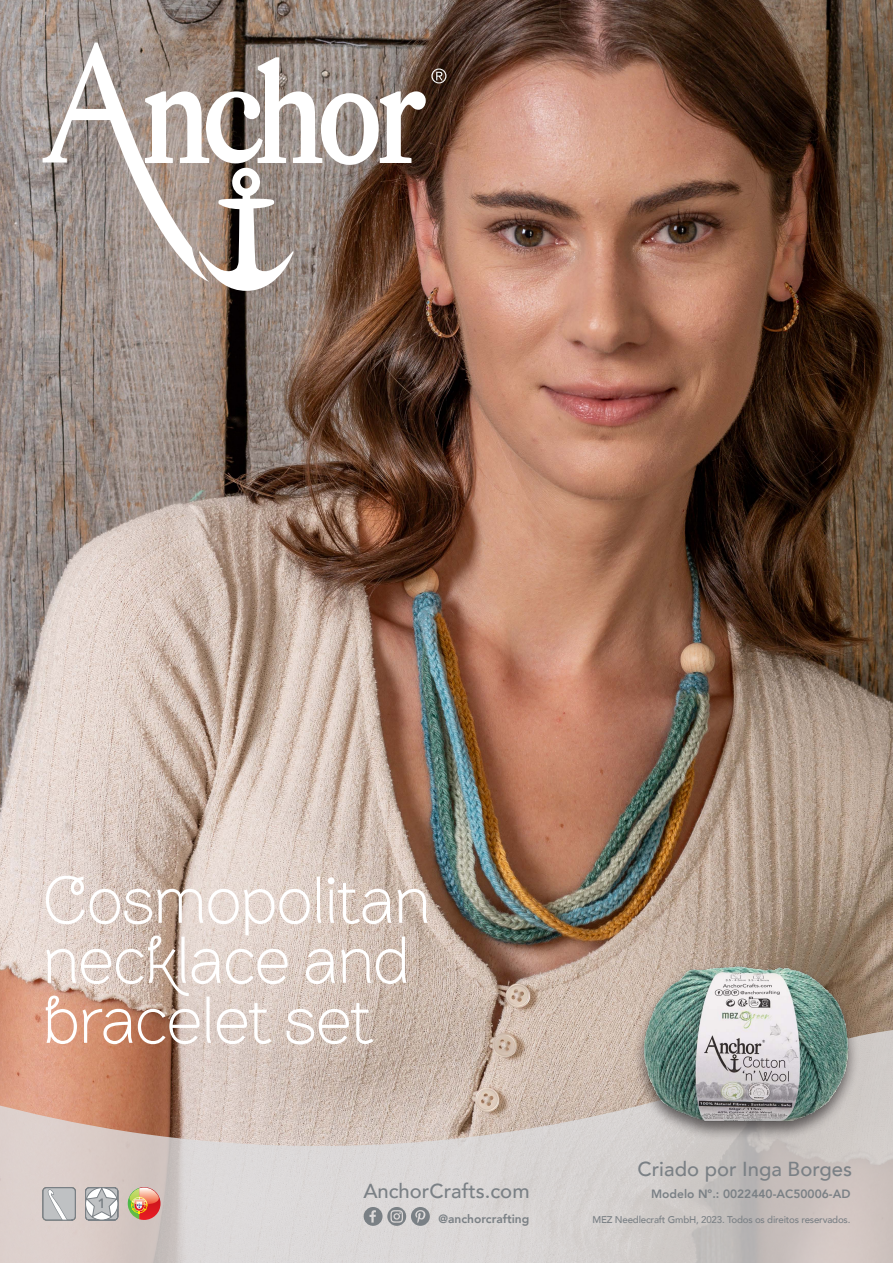
<style>
.page{position:relative;width:893px;height:1263px;background:#fff}
.page>*{position:absolute;margin:0;border:0;box-sizing:border-box;transform-origin:0 0}
.Head_Title{font:300 67.5px/60px "Brownstone Sans";letter-spacing:-.02em;color:#fff}
.Designed_by___Anchor{font:500 20.25px "Avenir";color:#7a8085}
.Number_of_Difficulty{font:800 13.5px "Avenir";color:#7a8085}
.Design_No{font:800 12px "Avenir";color:#7a8085}
.Designed_by___Anchor-2{font:800 12px "Avenir";color:#7a8085}
.t1{font:500 9.75px "Avenir";letter-spacing:-.02em;color:#7a8085}
</style>
<div class="page">
<img style="left:0;top:0;width:893px;height:1029px">
<svg style="left:0;top:1029px;width:893px;height:234px;background:#d1c2bb"></svg>
<svg style="left:85px;top:1187px;width:33px;height:33px"></svg>
<svg style="left:43px;top:1187px;width:33px;height:33px"></svg>
<svg style="left:364px;top:1207px;width:66px;height:19px"></svg>
<svg style="left:128px;top:1187px;width:33px;height:33px"></svg>
<img style="left:627px;top:936px;width:244px;height:203px">
<svg style="left:431px;top:69px;width:15px;height:14px"></svg>
<svg style="left:43px;top:43px;width:383px;height:248px"></svg>
<p class="Head_Title" style="left:42px;top:869px;width:390px">Cosmopolitan necklace and bracelet set</p>
<p class="Number_of_Difficulty" style="left:98px;top:1193px;width:9px">1</p>
<p class="Designed_by___Anchor" style="left:637px;top:1151px;width:216px">Criado por Inga Borges</p>
<p class="Designed_by___Anchor" style="left:363px;top:1173px;width:168px">AnchorCrafts.com</p>
<p class="Designed_by___Anchor-2" style="left:439px;top:1209px;width:92px">@anchorcrafting</p>
<p class="t1" style="left:592px;top:1211px;width:260px">MEZ Needlecraft GmbH, 2023. Todos os direitos reservados.</p>
<p class="Design_No" style="left:651px;top:1184px;width:201px">Modelo Nº.: 0022440-AC50006-AD</p>
</div>
